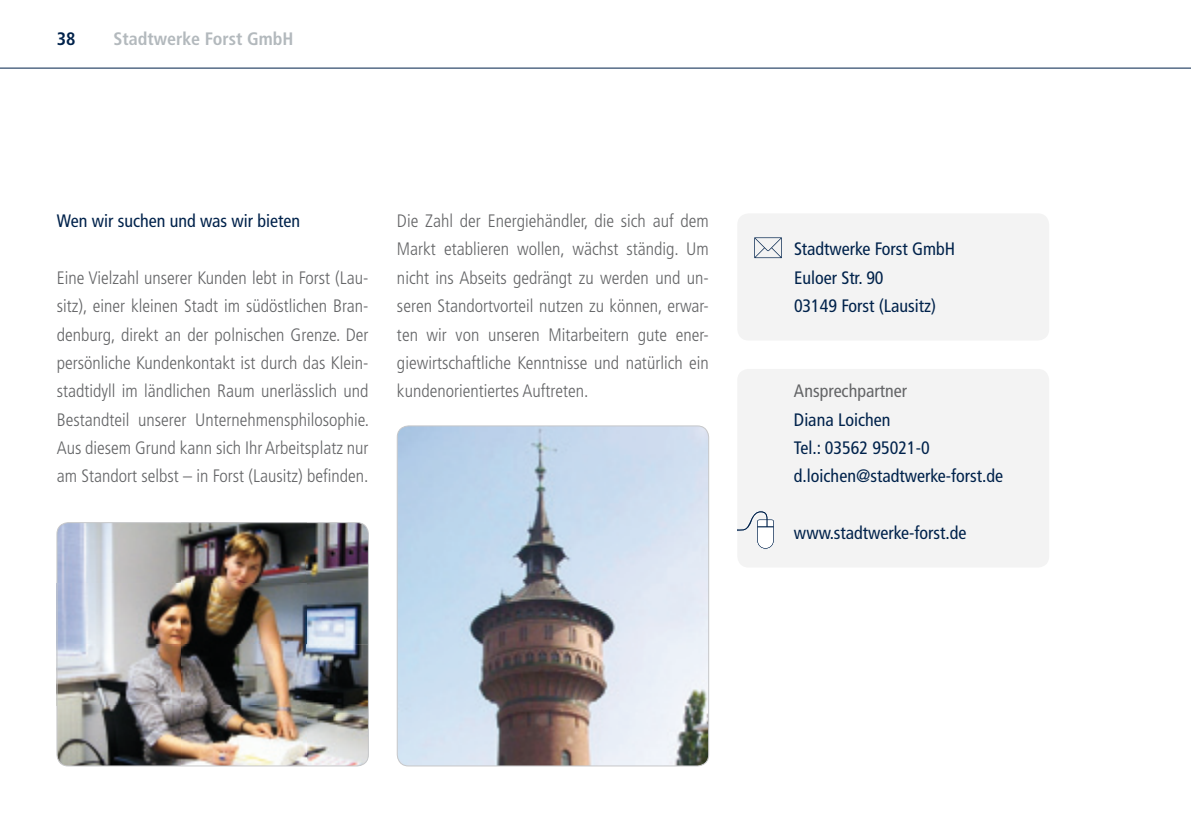
<style>
.page{position:relative;width:1191px;height:840px;background:#fff}
.page>*{position:absolute;margin:0;border:0;box-sizing:border-box;transform-origin:0 0}
.t1{font:300 condensed 18px/28.4px "Frutiger";color:#646567;text-align:justify}
.t2{font:condensed 18px/28.4px "Frutiger";color:#00224b}
.t3{font:700 condensed 18px "Frutiger";color:#b3b9bd}
.t4{font:condensed 18px "Frutiger";color:#646567}
.t5{font:700 condensed 18px "Frutiger";color:#00224b}
</style>
<div class="page">
<hr style="left:0;top:68px;width:1191px;height:1px;background:#00224b">
<div style="left:737px;top:369px;width:312px;height:198px;background:#f3f3f3;border-radius:11px"></div>
<svg style="left:737px;top:511px;width:37px;height:38px"></svg>
<div style="left:737px;top:213px;width:312px;height:127px;background:#f3f3f3;border-radius:11px"></div>
<svg style="left:754px;top:237px;width:28px;height:21px"></svg>
<img style="left:397px;top:427px;width:311px;height:338px">
<div style="left:397px;top:425px;width:312px;height:341px;border:1px solid #c6c7c9;border-radius:11px"></div>
<img style="left:58px;top:524px;width:310px;height:241px">
<div style="left:56px;top:522px;width:313px;height:244px;border:1px solid #c6c7c9;border-radius:11px"></div>
<p class="t5" style="left:57px;top:28px;width:20px">38</p>
<p class="t3" style="left:113px;top:28px;width:181px">Stadtwerke Forst GmbH</p>
<p class="t2" style="left:57px;top:206px;width:245px">Wen wir suchen und was wir bieten</p>
<p class="t1" style="left:57px;top:263px;width:314px">Eine Vielzahl unserer Kunden lebt in Forst (Lau&shy;sitz), einer kleinen Stadt im südöstlichen Bran&shy;denburg, direkt an der polnischen Grenze. Der persönliche Kundenkontakt ist durch das Klein&shy;stadtidyll im ländlichen Raum unerlässlich und Bestandteil unserer Unternehmensphilosophie.<br>Aus diesem Grund kann sich Ihr Arbeitsplatz nur am Standort selbst – in Forst (Lausitz) befinden.</p>
<p class="t1" style="left:397px;top:207px;width:313px">Die Zahl der Energiehändler, die sich auf dem Markt etablieren wollen, wächst ständig. Um nicht ins Abseits gedrängt zu werden und un&shy;seren Standortvorteil nutzen zu können, erwar&shy;ten wir von unseren Mitarbeitern gute ener&shy;giewirtschaftliche Kenntnisse und natürlich ein kundenorientiertes Auftreten.</p>
<p class="t2" style="left:794px;top:235px;width:163px">Stadtwerke Forst GmbH<br>Euloer Str. 90<br>03149 Forst (Lausitz)</p>
<p class="t4" style="left:794px;top:380px;width:114px">Ansprechpartner</p>
<p class="t2" style="left:794px;top:405px;width:210px">Diana Loichen<br>Tel.: 03562 95021-0 d.loichen@stadtwerke-forst.de</p>
<p class="t2" style="left:794px;top:518px;width:174px">www.stadtwerke-forst.de</p>
</div>
